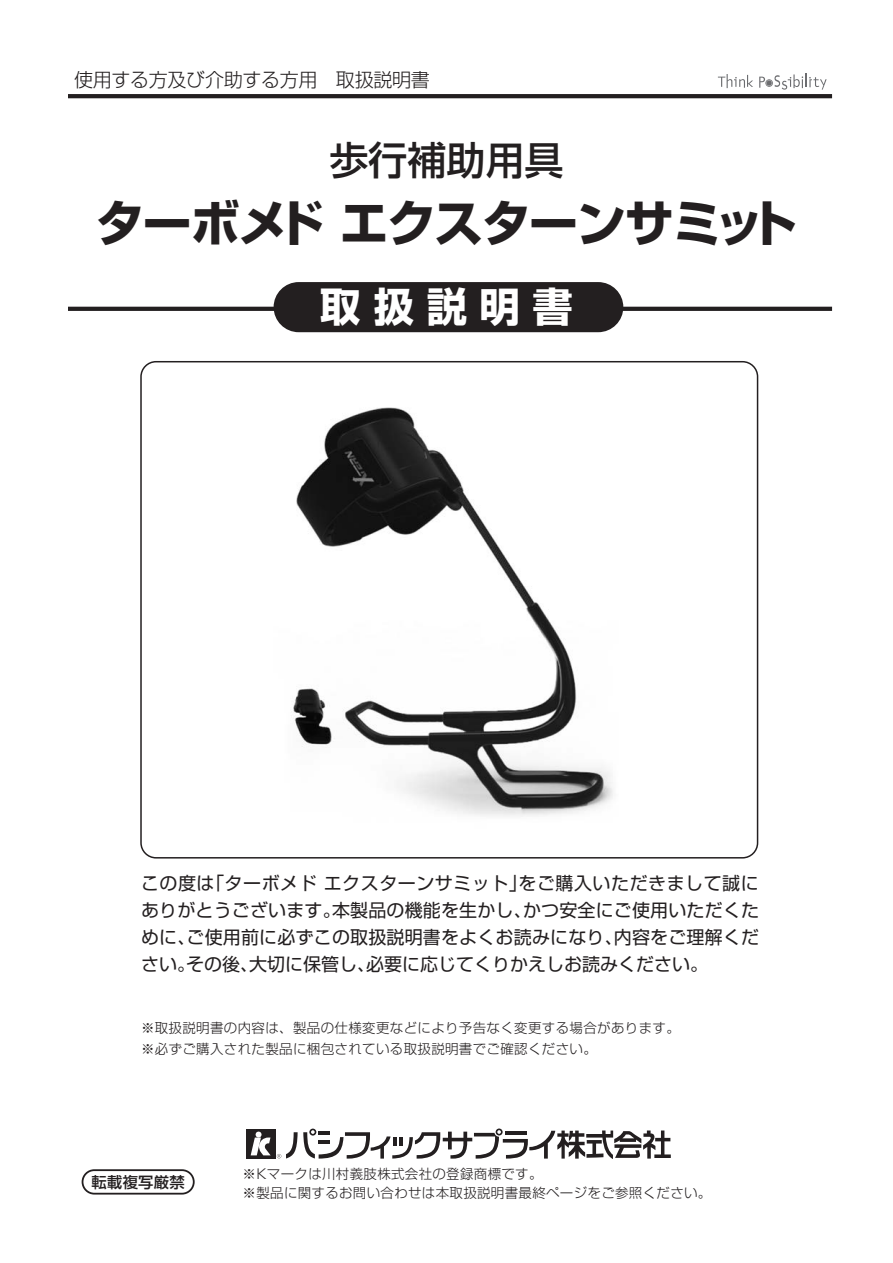
<style>
.page{position:relative;width:893px;height:1263px;background:#fff}
.page>*{position:absolute;margin:0;border:0;box-sizing:border-box;transform-origin:0 0}
.t1{font:700 49.5px "Shin Go Pro";letter-spacing:-.04em;color:#231f20}
.t2{font:700 40.35px "Shin Go Pro";letter-spacing:.315em;color:#fff}
.t3{font:500 39px "Shin Go Pro";color:#231f20}
.t4{font:300 19.05px "Shin Go Pro";letter-spacing:-.02em;color:#231f20}
.t5{font:18px/27px "Shin Go Pro";color:#231f20;text-align:justify}
.t6{font:500 15.3px "Shin Go Pro";letter-spacing:.02em;color:#231f20}
.t7{font:300 13.5px/19.5px "Shin Go Pro";letter-spacing:.025em;color:#231f20}
</style>
<div class="page">
<div style="left:140px;top:361px;width:618px;height:497px;border:2px solid #231f20;border-radius:15px"></div>
<div style="left:82px;top:1169px;width:113px;height:25px;border:2px solid #231f20;border-radius:12px"></div>
<hr style="left:68px;top:94px;width:764px;height:4px;background:#231f20">
<svg style="left:68px;top:307px;width:764px;height:4px;background:#262223"></svg>
<div style="left:274px;top:282px;width:349px;height:50px;background:#231f20;border-radius:25px"></div>
<div style="left:246px;top:1128px;width:30px;height:30px;background:#231f20"></div>
<svg style="left:251px;top:1131px;width:20px;height:24px"></svg>
<svg style="left:277px;top:1128px;width:394px;height:31px"></svg>
<img style="left:293px;top:407px;width:320px;height:410px">
<svg style="left:718px;top:74px;width:35px;height:14px"></svg>
<svg style="left:759px;top:73px;width:68px;height:17px"></svg>
<p class="t4" style="left:74px;top:64px;width:357px">使用する方及び介助する方用　取扱説明書</p>
<h3 class="t3" style="left:329px;top:128px;width:235px">歩行補助用具</h3>
<h1 class="t1" style="left:95px;top:184px;width:704px">ターボメド エクスターンサミット</h1>
<h2 class="t2" style="left:320px;top:275px;width:254px">取扱説明書</h2>
<p class="t5" style="left:141px;top:867px;width:620px">この度は「ターボメド エクスターンサミット」をご購入いただきまして誠にありがとうございます。本製品の機能を生かし、かつ安全にご使用いただくために、ご使用前に必ずこの取扱説明書をよくお読みになり、内容をご理解ください。その後、大切に保管し、必要に応じてくりかえしお読みください。</p>
<p class="t7" style="left:141px;top:1016px;width:540px;line-height:21px">※取扱説明書の内容は、製品の仕様変更などにより予告なく変更する場合があります。※必ずご購入された製品に梱包されている取扱説明書でご確認ください。</p>
<p class="t6" style="left:91px;top:1169px;width:95px">転載複写厳禁</p>
<p class="t7" style="left:243px;top:1162px;width:470px">※Kマークは川村義肢株式会社の登録商標です。<br>※製品に関するお問い合わせは本取扱説明書最終ページをご参照ください。</p>
</div>
